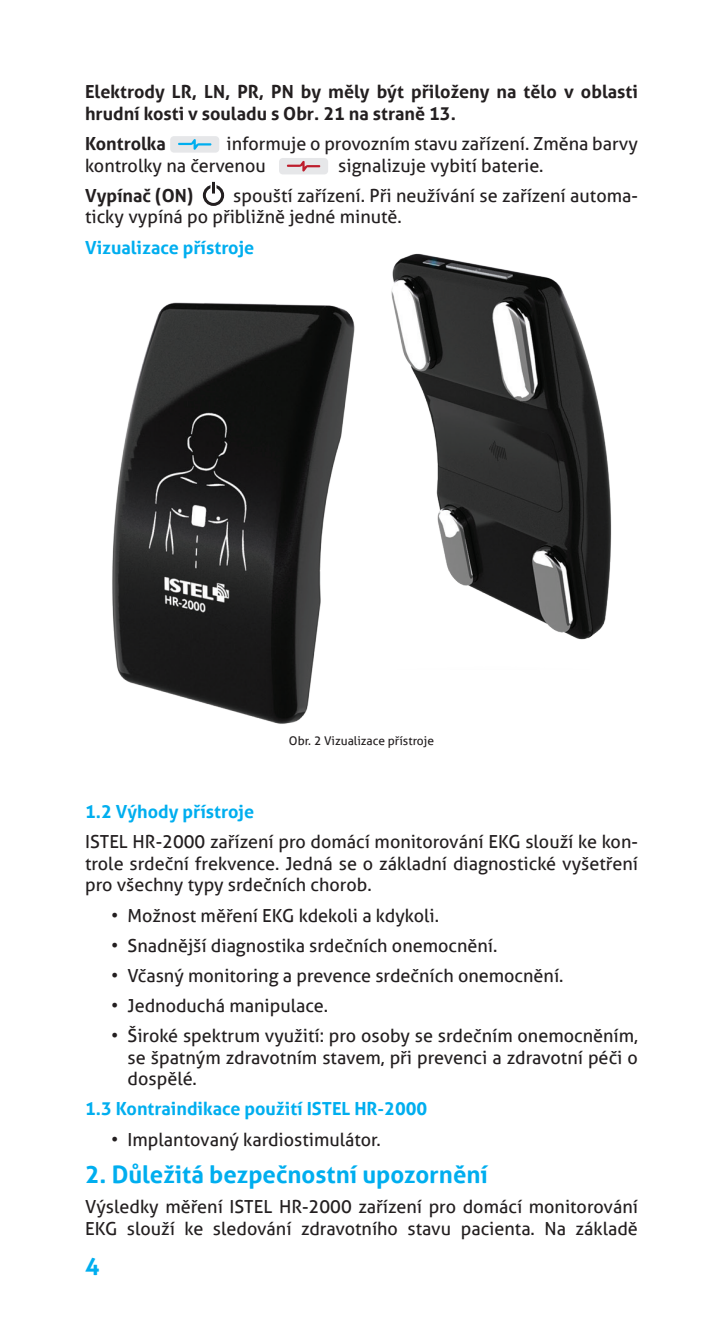
<style>
.page{position:relative;width:723px;height:1319px;background:#fff}
.page>*{position:absolute;margin:0;border:0;box-sizing:border-box;transform-origin:0 0}
.AKAPIT_1{font:700 24px "Aller";color:#00aeef}
.TEKST_1{font:18px/21.6px "Aller";color:#231f20}
.TEKST_1-2{font:700 18px/21.6px "Aller";color:#231f20}
.AKAPIT_2{font:700 18px "Aller";color:#00aeef}
.RYSUNEK{font:12px "Aller";color:#231f20}
</style>
<div class="page">
<img style="left:391px;top:253px;width:221px;height:387px">
<div style="left:170px;top:136px;width:49px;height:17px;background:#e6e7e9;border-radius:4px"></div>
<svg style="left:178px;top:139px;width:34px;height:11px"></svg>
<div style="left:279px;top:158px;width:49px;height:16px;background:#e6e7e9;border-radius:4px"></div>
<svg style="left:287px;top:160px;width:34px;height:12px"></svg>
<div style="left:203px;top:185px;width:21px;height:21px;border:3px solid #231f20;border-radius:50%"></div>
<svg style="left:210px;top:181px;width:6px;height:13px"></svg>
<svg style="left:212px;top:182px;width:3px;height:11px"></svg>
<img style="left:112px;top:302px;width:243px;height:422px">
<p class="TEKST_1-2" style="left:85px;top:81px;width:554px">Elektrody LR, LN, PR, PN by měly být přiloženy na tělo v oblasti hrudní kosti v souladu s Obr. 21 na straně 13.</p>
<p class="TEKST_1-2" style="left:85px;top:133px;width:82px">Kontrolka</p>
<p class="TEKST_1" style="left:85px;top:133px;width:554px;text-indent:142px">informuje o provozním stavu zařízení. Změna barvy kontrolky na červenou</p>
<p class="TEKST_1" style="left:338px;top:154px;width:207px">signalizuje vybití baterie.</p>
<p class="TEKST_1-2" style="left:85px;top:184px;width:110px">Vypínač (ON)</p>
<p class="TEKST_1" style="left:85px;top:184px;width:554px;text-indent:148px">spouští zařízení. Při neužívání se zařízení automa&shy;ticky vypíná po přibližně jedné minutě.</p>
<p class="AKAPIT_2" style="left:85px;top:236px;width:171px">Vizualizace přístroje</p>
<p class="RYSUNEK" style="left:289px;top:733px;width:147px">Obr. 2 Vizualizace přístroje</p>
<p class="AKAPIT_2" style="left:85px;top:800px;width:171px">1.2 Výhody přístroje</p>
<p class="TEKST_1" style="left:85px;top:830px;width:554px;text-align:justify">ISTEL HR-2000 zařízení pro domácí monitorování EKG slouží ke kon&shy;trole srdeční frekvence. Jedná se o základní diagnostické vyšetření pro všechny typy srdečních chorob.</p>
<p class="TEKST_1" style="left:111px;top:904px;width:329px">• Možnost měření EKG kdekoli a kdykoli.</p>
<p class="TEKST_1" style="left:111px;top:934px;width:388px">• Snadnější diagnostika srdečních onemocnění.</p>
<p class="TEKST_1" style="left:111px;top:964px;width:454px">• Včasný monitoring a prevence srdečních onemocnění.</p>
<p class="TEKST_1" style="left:111px;top:994px;width:218px">• Jednoduchá manipulace.</p>
<p class="TEKST_1" style="left:128px;top:1024px;width:512px;text-align:justify;text-indent:-16px">• Široké spektrum využití: pro osoby se srdečním onemocněním, se špatným zdravotním stavem, při prevenci a zdravotní péči o dospělé.</p>
<p class="AKAPIT_2" style="left:85px;top:1097px;width:344px">1.3 Kontraindikace použití ISTEL HR-2000</p>
<p class="TEKST_1" style="left:111px;top:1128px;width:271px">• Implantovaný kardiostimulátor.</p>
<p class="AKAPIT_1" style="left:85px;top:1159px;width:404px">2. Důležitá bezpečnostní upozornění</p>
<p class="TEKST_1" style="left:85px;top:1195px;width:554px">Výsledky měření ISTEL HR-2000 zařízení pro domácí monitorování<br>EKG slouží ke sledování zdravotního stavu pacienta. Na základě</p>
<h1 class="AKAPIT_1" style="left:85px;top:1251px;width:16px">4</h1>
</div>
